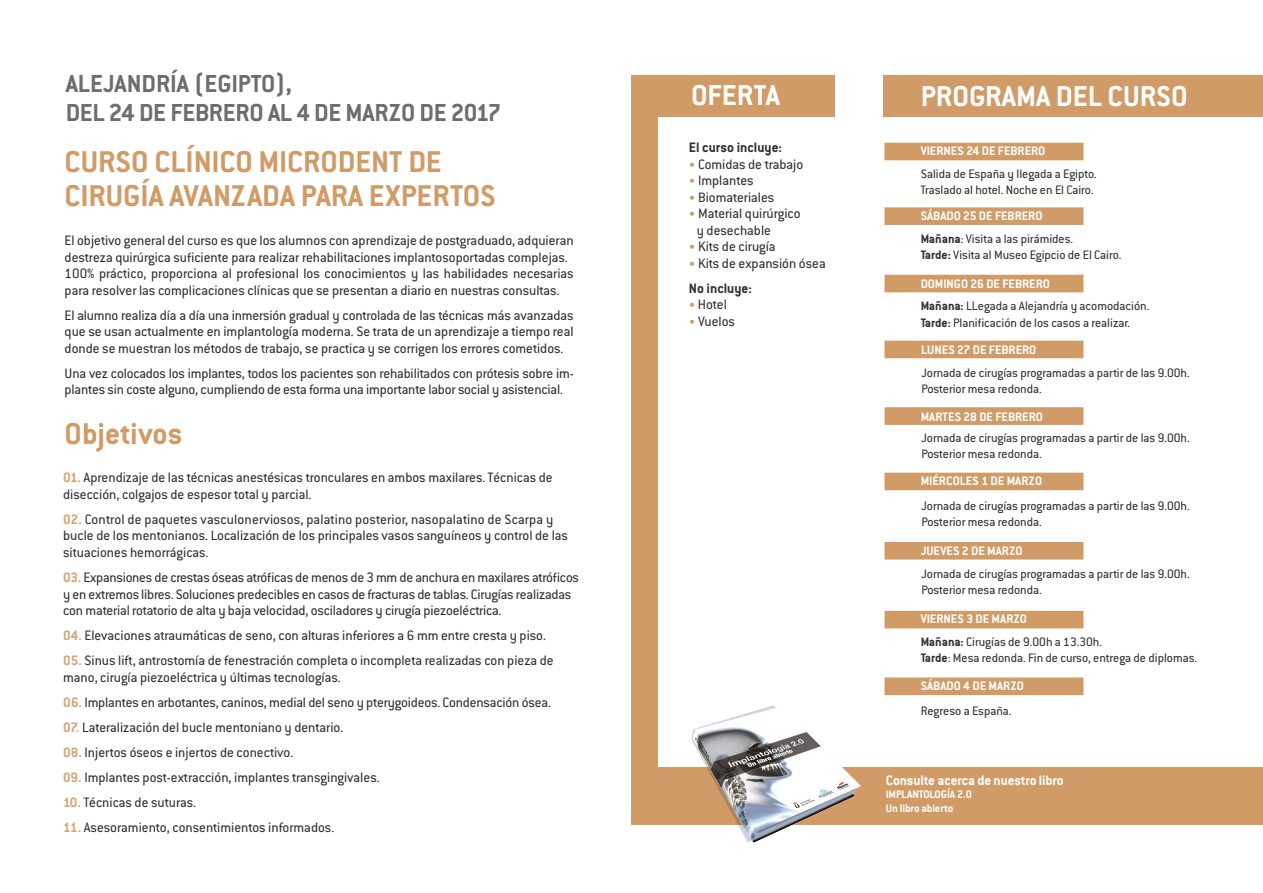
<style>
.page{position:relative;width:1263px;height:893px;background:#fff}
.page>*{position:absolute;margin:0;border:0;box-sizing:border-box;transform-origin:0 0}
.t1{font:700 33px "Conduit ITC Std";color:#d19b68}
.t2{font:700 31.5px "Conduit ITC Std";color:#fff}
.t3{font:700 27px "Conduit ITC Std";letter-spacing:-.01em;color:#6c6d70}
.t4{font:15px/16.5px "Conduit ITC Std";color:#312f30}
.t5{font:700 15px "Conduit ITC Std";letter-spacing:-.01em;color:#fff}
.t6{font:700 15px "Conduit ITC Std";color:#312f30}
.t7{font:13.5px/16.2px "Conduit ITC Std";color:#312f30}
.t8{font:700 13.5px "Conduit ITC Std";color:#fff}
.t9{font:700 12px "Conduit ITC Std";letter-spacing:-.01em;color:#fff}
.s1{font-weight:700;color:#d6a475}
.s2{font-size:13.5px;color:#d19b68}
.s3{font-weight:700}
</style>
<div class="page">
<div style="left:651px;top:767px;width:612px;height:58px;background:#d19b68"></div>
<img style="left:691px;top:705px;width:170px;height:138px">
<div style="left:883px;top:75px;width:380px;height:42px;background:#d19b68"></div>
<div style="left:631px;top:75px;width:204px;height:42px;background:#d19b68"></div>
<div style="left:884px;top:143px;width:199px;height:17px;background:#d19b68"></div>
<div style="left:884px;top:207px;width:199px;height:18px;background:#d19b68;border:2px solid #d19b68"></div>
<div style="left:884px;top:275px;width:199px;height:17px;background:#d19b68"></div>
<div style="left:884px;top:341px;width:199px;height:17px;background:#d19b68"></div>
<div style="left:884px;top:407px;width:199px;height:18px;background:#d19b68;border:2px solid #d19b68"></div>
<div style="left:884px;top:473px;width:199px;height:17px;background:#d19b68"></div>
<div style="left:884px;top:542px;width:199px;height:18px;background:#d19b68;border:2px solid #d19b68"></div>
<div style="left:884px;top:611px;width:199px;height:17px;background:#d19b68"></div>
<div style="left:884px;top:677px;width:199px;height:18px;background:#d19b68;border:2px solid #d19b68"></div>
<div style="left:631px;top:104px;width:27px;height:721px;background:#d19b68"></div>
<p class="t3" style="left:66px;top:68px;width:228px">ALEJANDRÍA (EGIPTO),</p>
<p class="t3" style="left:66px;top:97px;width:437px">DEL 24 DE FEBRERO AL 4 DE MARZO DE 2017</p>
<p class="t1" style="left:65px;top:141px;width:379px">CURSO CLÍNICO MICRODENT DE</p>
<p class="t1" style="left:65px;top:176px;width:433px">CIRUGÍA AVANZADA PARA EXPERTOS</p>
<p class="t4" style="left:65px;top:232px;width:510px">El objetivo general del curso es que los alumnos con aprendizaje de postgraduado, adquieran destreza quirúrgica suficiente para realizar rehabilitaciones implantosoportadas complejas.</p>
<p class="t4" style="left:65px;top:265px;width:511px">100% práctico, proporciona al profesional los conocimientos y las habilidades necesarias para resolver las complicaciones clínicas que se presentan a diario en nuestras consultas.</p>
<p class="t4" style="left:65px;top:306px;width:510px;text-align:justify">El alumno realiza día a día una inmersión gradual y controlada de las técnicas más avanzadas que se usan actualmente en implantología moderna. Se trata de un aprendizaje a tiempo real donde se muestran los métodos de trabajo, se practica y se corrigen los errores cometidos.</p>
<p class="t4" style="left:65px;top:364px;width:510px">Una vez colocados los implantes, todos los pacientes son rehabilitados con prótesis sobre im&shy;plantes sin coste alguno, cumpliendo de esta forma una importante labor social y asistencial.</p>
<p class="t1" style="left:65px;top:414px;width:120px">Objetivos</p>
<p class="t4" style="left:63px;top:469px;width:491px"><span class="s1">01.</span> Aprendizaje de las técnicas anestésicas tronculares en ambos maxilares. Técnicas de disección, colgajos de espesor total y parcial.</p>
<p class="t4" style="left:63px;top:511px;width:492px"><span class="s1">02.</span> Control de paquetes vasculonerviosos, palatino posterior, nasopalatino de Scarpa y</p>
<p class="t4" style="left:63px;top:527px;width:506px">bucle de los mentonianos. Localización de los principales vasos sanguíneos y control de las situaciones hemorrágicas.</p>
<p class="t4" style="left:63px;top:569px;width:517px"><span class="s1">03.</span> Expansiones de crestas óseas atróficas de menos de 3 mm de anchura en maxilares atróficos y en extremos libres. Soluciones predecibles en casos de fracturas de tablas. Cirugías realizadas con material rotatorio de alta y baja velocidad, osciladores y cirugía piezoeléctrica.</p>
<p class="t4" style="left:63px;top:627px;width:484px"><span class="s1">04.</span> Elevaciones atraumáticas de seno, con alturas inferiores a 6 mm entre cresta y piso.</p>
<p class="t4" style="left:63px;top:652px;width:492px"><span class="s1">05.</span> Sinus lift, antrostomía de fenestración completa o incompleta realizadas con pieza de mano, cirugía piezoeléctrica y últimas tecnologías.</p>
<p class="t4" style="left:63px;top:693px;width:489px"><span class="s1">06.</span> Implantes en arbotantes, caninos, medial del seno y pterygoideos. Condensación ósea.</p>
<p class="t4" style="left:63px;top:718px;width:281px"><span class="s1">07.</span> Lateralización del bucle mentoniano y dentario.</p>
<p class="t4" style="left:63px;top:743px;width:232px"><span class="s1">08.</span> Injertos óseos e injertos de conectivo.</p>
<p class="t4" style="left:63px;top:768px;width:318px"><span class="s1">09.</span> Implantes post-extracción, implantes transgingivales.</p>
<p class="t4" style="left:63px;top:793px;width:134px"><span class="s1">10.</span> Técnicas de suturas.</p>
<p class="t4" style="left:63px;top:818px;width:272px"><span class="s1">11.</span> Asesoramiento, consentimientos informados.</p>
<p class="t2" style="left:691px;top:76px;width:90px">OFERTA</p>
<p class="t2" style="left:921px;top:77px;width:269px">PROGRAMA DEL CURSO</p>
<p class="t6" style="left:689px;top:138px;width:95px">El curso incluye:</p>
<p class="t4" style="left:689px;top:155px;width:116px"><span class="s2">•</span> Comidas de trabajo</p>
<p class="t4" style="left:689px;top:172px;width:66px"><span class="s2">•</span> Implantes</p>
<p class="t4" style="left:689px;top:188px;width:87px"><span class="s2">•</span> Biomateriales</p>
<p class="t4" style="left:689px;top:205px;width:113px"><span class="s2">•</span> Material quirúrgico</p>
<p class="t4" style="left:697px;top:221px;width:76px">y desechable</p>
<p class="t4" style="left:689px;top:238px;width:88px"><span class="s2">•</span> Kits de cirugía</p>
<p class="t4" style="left:689px;top:254px;width:138px"><span class="s2">•</span> Kits de expansión ósea</p>
<p class="t6" style="left:689px;top:279px;width:64px">No incluye:</p>
<p class="t4" style="left:689px;top:296px;width:39px"><span class="s2">•</span> Hotel</p>
<p class="t4" style="left:689px;top:312px;width:48px"><span class="s2">•</span> Vuelos</p>
<p class="t8" style="left:921px;top:143px;width:126px">VIERNES 24 DE FEBRERO</p>
<p class="t7" style="left:921px;top:165px;width:178px">Salida de España y llegada a Egipto.</p>
<p class="t7" style="left:921px;top:182px;width:175px">Traslado al hotel. Noche en El Cairo.</p>
<p class="t7" style="left:921px;top:230px;width:154px"><span class="s3">Mañana</span>: Visita a las pirámides.</p>
<p class="t7" style="left:921px;top:247px;width:202px"><span class="s3">Tarde:</span> Visita al Museo Egipcio de El Cairo.</p>
<p class="t8" style="left:921px;top:208px;width:123px">SÁBADO 25 DE FEBRERO</p>
<p class="t8" style="left:921px;top:275px;width:131px">DOMINGO 26 DE FEBRERO</p>
<p class="t7" style="left:921px;top:298px;width:230px"><span class="s3">Mañana:</span> LLegada a Alejandría y acomodación.</p>
<p class="t7" style="left:921px;top:314px;width:211px"><span class="s3">Tarde:</span> Planificación de los casos a realizar.</p>
<p class="t8" style="left:921px;top:342px;width:117px">LUNES 27 DE FEBRERO</p>
<p class="t7" style="left:921px;top:364px;width:270px">Jornada de cirugías programadas a partir de las 9.00h.</p>
<p class="t7" style="left:921px;top:380px;width:122px">Posterior mesa redonda.</p>
<p class="t8" style="left:921px;top:408px;width:124px">MARTES 28 DE FEBRERO</p>
<p class="t7" style="left:921px;top:429px;width:270px">Jornada de cirugías programadas a partir de las 9.00h.</p>
<p class="t7" style="left:921px;top:445px;width:122px">Posterior mesa redonda.</p>
<p class="t8" style="left:921px;top:473px;width:123px">MIÉRCOLES 1 DE MARZO</p>
<p class="t7" style="left:921px;top:497px;width:270px">Jornada de cirugías programadas a partir de las 9.00h.<br>Posterior mesa redonda.</p>
<p class="t8" style="left:921px;top:543px;width:103px">JUEVES 2 DE MARZO</p>
<p class="t7" style="left:921px;top:565px;width:270px">Jornada de cirugías programadas a partir de las 9.00h.<br>Posterior mesa redonda.</p>
<p class="t8" style="left:921px;top:611px;width:108px">VIERNES 3 DE MARZO</p>
<p class="t7" style="left:921px;top:633px;width:183px"><span class="s3">Mañana:</span> Cirugías de 9.00h a 13.30h.</p>
<p class="t7" style="left:921px;top:649px;width:278px"><span class="s3">Tarde</span>: Mesa redonda. Fin de curso, entrega de diplomas.</p>
<p class="t8" style="left:921px;top:678px;width:105px">SÁBADO 4 DE MARZO</p>
<p class="t7" style="left:921px;top:702px;width:92px">Regreso a España.</p>
<p class="t5" style="left:886px;top:771px;width:179px">Consulte acerca de nuestro libro</p>
<p class="t9" style="left:886px;top:787px;width:88px">IMPLANTOLOGÍA 2.0</p>
<p class="t9" style="left:886px;top:801px;width:69px">Un libro abierto</p>
</div>
